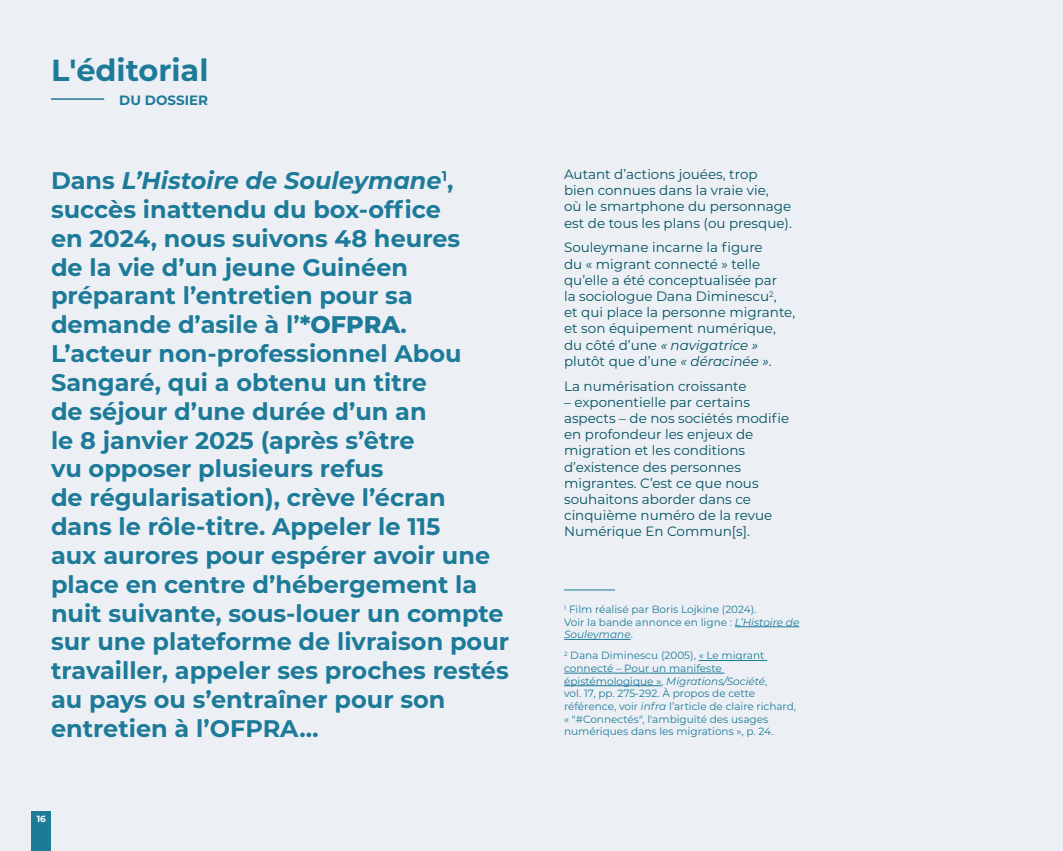
<style>
.page{position:relative;width:1063px;height:851px;background:#fff}
.page>*{position:absolute;margin:0;border:0;box-sizing:border-box;transform-origin:0 0}
.t1{font:700 30.45px "Montserrat";color:#1d7a99}
.t2{font:700 24px/28.8px "Montserrat";color:#1d7a99}
.t3{font:13.5px/16.2px "Montserrat";color:#005160}
.t4{font:700 13.5px "Montserrat";color:#1d7a99}
.t5{font:10.5px/12.6px "Montserrat";color:#1d7a99}
.t6{font:700 9px "Montserrat";color:#fff}
.s1{font-style:italic}
.s2{font-weight:800}
</style>
<div class="page">
<div style="left:0;top:0;width:1063px;height:850px;background:#ecf0f5"></div>
<hr style="left:51px;top:98px;width:53px;height:2px;background:#1d7a99">
<hr style="left:735px;top:626px;width:64px;height:1px;background:#1d7a99">
<hr style="left:564px;top:639px;width:67px;height:1px;background:#1d7a99">
<hr style="left:699px;top:660px;width:68px;height:1px;background:#1d7a99">
<hr style="left:564px;top:672px;width:161px;height:1px;background:#1d7a99">
<hr style="left:564px;top:685px;width:97px;height:1px;background:#1d7a99">
<hr style="left:564px;top:589px;width:51px;height:1px;background:#1d7a99">
<div style="left:32px;top:810px;width:19px;height:40px;background:#1d7a99"></div>
<h1 class="t1" style="left:51px;top:48px;width:159px">L'éditorial</h1>
<p class="t4" style="left:119px;top:90px;width:90px">DU DOSSIER</p>
<p class="t2" style="left:51px;top:165px;width:460px">Dans <span class="s1">L’Histoire de Souleymane</span><sup>1</sup>, succès inattendu du box-office<br>en 2024, nous suivons 48 heures<br>de la vie d’un jeune Guinéen préparant l’entretien pour sa demande d’asile à l’<span class="s2">*OFPRA</span>.<br>L’acteur non-professionnel Abou<br>Sangaré, qui a obtenu un titre<br>de séjour d’une durée d’un an<br>le 8 janvier 2025 (après s’être<br>vu opposer plusieurs refus<br>de régularisation), crève l’écran dans le rôle-titre. Appeler le 115<br>aux aurores pour espérer avoir une place en centre d’hébergement la nuit suivante, sous-louer un compte sur une plateforme de livraison pour travailler, appeler ses proches restés au pays ou s’entraîner pour son entretien à l’OFPRA…</p>
<p class="t6" style="left:37px;top:811px;width:11px">16</p>
<p class="t3" style="left:564px;top:166px;width:229px">Autant d’actions jouées, trop<br>bien connues dans la vraie vie,<br>où le smartphone du personnage est de tous les plans (ou presque).</p>
<p class="t3" style="left:564px;top:239px;width:233px">Souleymane incarne la figure<br>du « migrant connecté » telle qu’elle a été conceptualisée par<br>la sociologue Dana Diminescu<sup>2</sup>,<br>et qui place la personne migrante, et son équipement numérique, du côté d’une <span class="s1">« navigatrice » </span>plutôt que d’une <span class="s1">« déracinée »</span>.</p>
<p class="t3" style="left:564px;top:377px;width:184px">La numérisation croissante</p>
<p class="t3" style="left:564px;top:393px;width:227px">– exponentielle par certains aspects – de nos sociétés modifie en profondeur les enjeux de migration et les conditions d’existence des personnes migrantes. C’est ce que nous souhaitons aborder dans ce cinquième numéro de la revue<br>Numérique En Commun[s].</p>
<p class="t5" style="left:564px;top:602px;width:237px"><sup>1</sup> Film réalisé par Boris Lojkine (2024).<br>Voir la bande annonce en ligne : <span class="s1">L’Histoire de<br>Souleymane</span>.</p>
<p class="t5" style="left:564px;top:649px;width:233px"><sup>2</sup> Dana Diminescu (2005), « Le migrant connecté – Pour un manifeste épistémologique », <span class="s1">Migrations/Société</span>,<br>vol. 17, pp. 275-292. À propos de cette référence, voir <span class="s1">infra</span> l’article de claire richard, « "#Connectés", l'ambiguïté des usages numériques dans les migrations », p. 24.</p>
</div>
